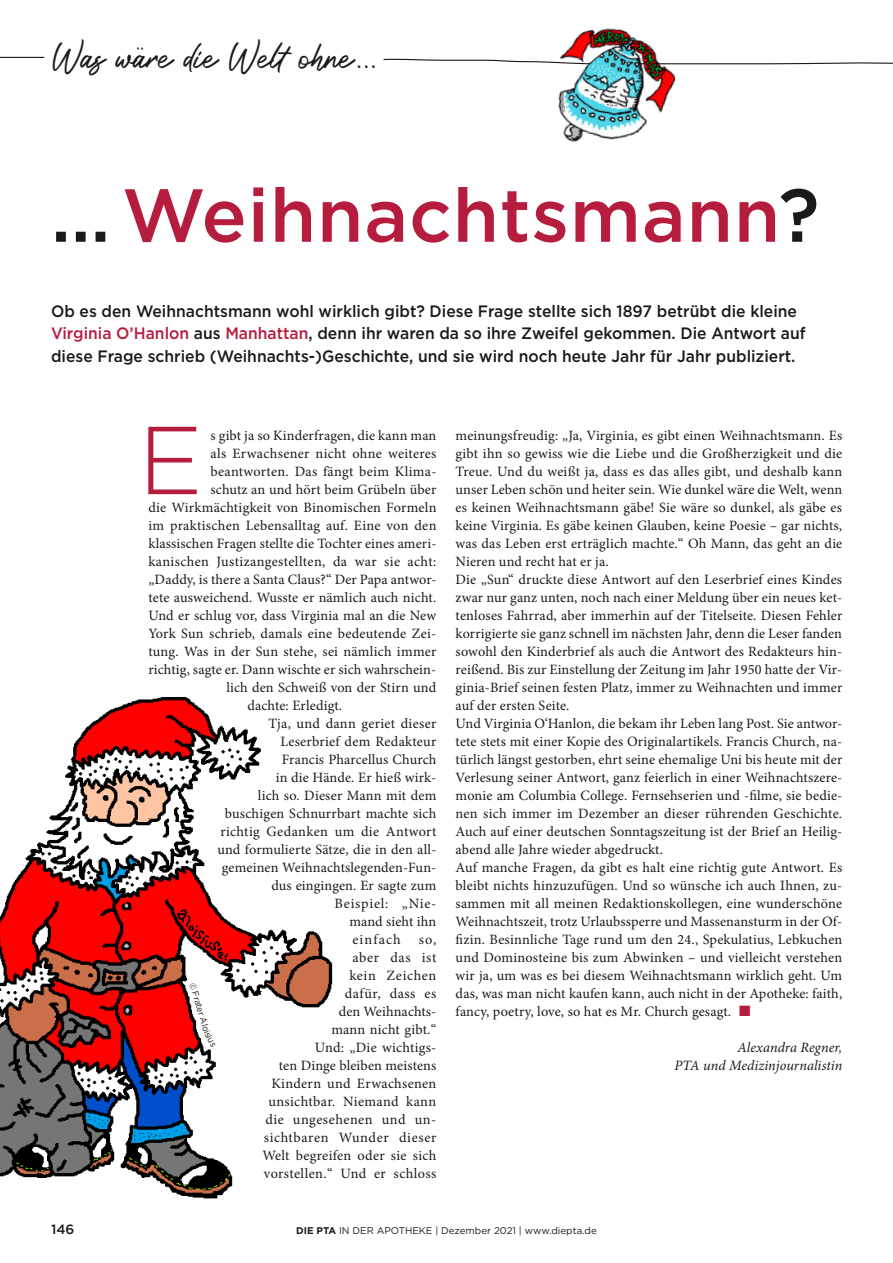
<style>
.page{position:relative;width:893px;height:1263px;background:#fff}
.page>*{position:absolute;margin:0;border:0;box-sizing:border-box;transform-origin:0 0}
.t1{font:300 96.15px "Gotham";color:#b61c3e}
.t2{font:500 75px "Gotham";letter-spacing:.01em;color:#b61c3e}
.t3{font:italic 36px "Roustel";letter-spacing:-.03em;color:#1a1a18;scale:.94 1}
.t4{font:500 16.5px/22.5px "Gotham";color:#1a1a18;scale:.95 1}
.t5{font:14.25px/18px "Minion Pro";letter-spacing:.01em;color:#1a1a18;text-align:right}
.t6{font:italic 14.25px/18px "Minion Pro";color:#1a1a18;text-align:right}
.t7{font:14.25px "Minion Pro";letter-spacing:.055em;color:#1a1a18}
.t8{font:14.25px "Minion Pro";letter-spacing:.08em;color:#1a1a18}
.t9{font:500 13.5px "Gotham";color:#1a1a18}
.t10{font:9.75px "Gotham";color:#1a1a18}
.t11{font:9px "Gotham";color:#1a1a18;scale:.93 1}
.s1{color:#1a1a18}
.s2{color:#b61c3e}
.s3{font-weight:700}
</style>
<div class="page">
<hr style="left:0;top:57px;width:44px;height:1px;background:#1a1a18">
<svg style="left:383px;top:58px;width:510px;height:7px"></svg>
<img style="left:0;top:697px;width:333px;height:502px">
<img style="left:513px;top:28px;width:228px;height:114px">
<svg style="left:202px;top:1026px;width:14px;height:21px"></svg>
<h3 class="t3" style="left:51px;top:27px;width:360px">Was wäre die Weltohne...</h3>
<h2 class="t2" style="left:51px;top:166px;width:770px"><span class="s1">…</span> Weihnachtsmann<span class="s1">?</span></h2>
<p class="t4" style="left:51px;top:299px;width:796px">Ob es den Weihnachtsmann wohl wirklich gibt? Diese Frage stellte sich 1897 betrübt die kleine<br><span class="s2">Virginia O’Hanlon</span> aus <span class="s2">Manhattan</span>, denn ihr waren da so ihre Zweifel gekommen. Die Antwort auf diese Frage schrieb (Weihnachts-)Geschichte, und sie wird noch heute Jahr für Jahr publiziert.</p>
<h1 class="t1" style="left:138px;top:399px;width:66px">E</h1>
<p class="t5" style="left:210px;top:427px;width:227px">s gibt ja so Kinderfragen, die kann man</p>
<p class="t5" style="left:210px;top:445px;width:227px">als Erwachsener nicht ohne weiteres</p>
<p class="t5" style="left:210px;top:463px;width:227px">beantworten. Das fängt beim Klima-</p>
<p class="t5" style="left:210px;top:481px;width:227px">schutz an und hört beim Grübeln über</p>
<p class="t5" style="left:148px;top:499px;width:290px">die Wirkmächtigkeit von Binomischen Formeln</p>
<p class="t5" style="left:148px;top:517px;width:290px">im praktischen Lebensalltag auf. Eine von den</p>
<p class="t5" style="left:148px;top:535px;width:290px">klassischen Fragen stellte die Tochter eines ameri-</p>
<p class="t5" style="left:148px;top:553px;width:290px">kanischen Justizangestellten, da war sie acht:</p>
<p class="t5" style="left:148px;top:571px;width:290px">„Daddy, is there a Santa Claus?“ Der Papa antwor-</p>
<p class="t5" style="left:148px;top:589px;width:290px">tete ausweichend. Wusste er nämlich auch nicht.</p>
<p class="t5" style="left:148px;top:607px;width:290px">Und er schlug vor, dass Virginia mal an die New</p>
<p class="t5" style="left:148px;top:625px;width:289px">York Sun schrieb, damals eine bedeutende Zei-</p>
<p class="t5" style="left:148px;top:643px;width:290px">tung. Was in der Sun stehe, sei nämlich immer</p>
<p class="t5" style="left:148px;top:661px;width:289px">richtig, sagte er. Dann wischte er sich wahrschein-</p>
<p class="t5" style="left:226px;top:679px;width:211px">lich den Schweiß von der Stirn und</p>
<p class="t5" style="left:247px;top:697px;width:96px">dachte: Erledigt.</p>
<p class="t5" style="left:268px;top:715px;width:169px">Tja, und dann geriet dieser</p>
<p class="t5" style="left:280px;top:733px;width:157px">Leserbrief dem Redakteur</p>
<p class="t5" style="left:282px;top:751px;width:156px">Francis Pharcellus Church</p>
<p class="t5" style="left:276px;top:769px;width:162px">in die Hände. Er hieß wirk-</p>
<p class="t5" style="left:258px;top:787px;width:180px">lich so. Dieser Mann mit dem</p>
<p class="t5" style="left:225px;top:805px;width:213px">buschigen Schnurrbart machte sich</p>
<p class="t5" style="left:220px;top:823px;width:218px">richtig Gedanken um die Antwort</p>
<p class="t5" style="left:217px;top:841px;width:221px">und formulierte Sätze, die in den all-</p>
<p class="t5" style="left:222px;top:859px;width:216px">gemeinen Weihnachtslegenden-Fun-</p>
<p class="t5" style="left:271px;top:877px;width:167px">dus eingingen. Er sagte zum</p>
<p class="t7" style="left:334px;top:894px;width:104px">Beispiel: „Nie-</p>
<p class="t5" style="left:349px;top:913px;width:88px">mand sieht ihn</p>
<p class="t8" style="left:352px;top:930px;width:50px">einfach</p>
<p class="t5" style="left:262px;top:931px;width:176px">so,<br>aber das ist<br>kein Zeichen<br>dafür, dass es<br>den Weihnachts-<br>mann nicht gibt.“<br>Und: „Die wichtigs-<br>ten Dinge bleiben meistens<br>Kindern und Erwachsenen unsichtbar. Niemand kann die ungesehenen und un&shy;sichtbaren Wunder dieser<br>Welt begreifen oder sie sich vorstellen.“ Und er schloss</p>
<p class="t11" style="left:198px;top:981px;width:50px;rotate:73deg">© Frater Al</p>
<p class="t5" style="left:456px;top:427px;width:388px;text-align:left">meinungsfreudig: „Ja, Virginia, es gibt einen Weihnachtsmann. Es gibt ihn so gewiss wie die Liebe und die Großherzigkeit und die Treue. Und du weißt ja, dass es das alles gibt, und deshalb kann unser Leben schön und heiter sein. Wie dunkel wäre die Welt, wenn es keinen Weihnachtsmann gäbe! Sie wäre so dunkel, als gäbe es keine Virginia. Es gäbe keinen Glauben, keine Poesie – gar nichts, was das Leben erst erträglich machte.“ Oh Mann, das geht an die Nieren und recht hat er ja.<br>Die „Sun“ druckte diese Antwort auf den Leserbrief eines Kindes zwar nur ganz unten, noch nach einer Meldung über ein neues ket&shy;tenloses Fahrrad, aber immerhin auf der Titelseite. Diesen Fehler korrigierte sie ganz schnell im nächsten Jahr, denn die Leser fanden sowohl den Kinderbrief als auch die Antwort des Redakteurs hin&shy;reißend. Bis zur Einstellung der Zeitung im Jahr 1950 hatte der Vir&shy;ginia-Brief seinen festen Platz, immer zu Weihnachten und immer auf der ersten Seite.<br>Und Virginia O‘Hanlon, die bekam ihr Leben lang Post. Sie antwor&shy;tete stets mit einer Kopie des Originalartikels. Francis Church, na&shy;türlich längst gestorben, ehrt seine ehemalige Uni bis heute mit der Verlesung seiner Antwort, ganz feierlich in einer Weihnachtszere&shy;monie am Columbia College. Fernsehserien und -filme, sie bedie&shy;nen sich immer im Dezember an dieser rührenden Geschichte.<br>Auch auf einer deutschen Sonntagszeitung ist der Brief an Heilig&shy;abend alle Jahre wieder abgedruckt.<br>Auf manche Fragen, da gibt es halt eine richtig gute Antwort. Es bleibt nichts hinzuzufügen. Und so wünsche ich auch Ihnen, zu&shy;sammen mit all meinen Redaktionskollegen, eine wunderschöne Weihnachtszeit, trotz Urlaubssperre und Massenansturm in der Of&shy;fizin. Besinnliche Tage rund um den 24., Spekulatius, Lebkuchen und Dominosteine bis zum Abwinken – und vielleicht verstehen wir ja, um was es bei diesem Weihnachtsmann wirklich geht. Um das, was man nicht kaufen kann, auch nicht in der Apotheke: faith, fancy, poetry, love, so hat es Mr. Church gesagt. <span class="s2">■</span></p>
<p class="t6" style="left:674px;top:1039px;width:169px">Alexandra Regner,<br>PTA und Medizinjournalistin</p>
<p class="t9" style="left:51px;top:1220px;width:25px">146</p>
<p class="t10" style="left:296px;top:1224px;width:302px"><span class="s3">DIE PTA</span> IN DER APOTHEKE | Dezember 2021 | www.diepta.de</p>
</div>
